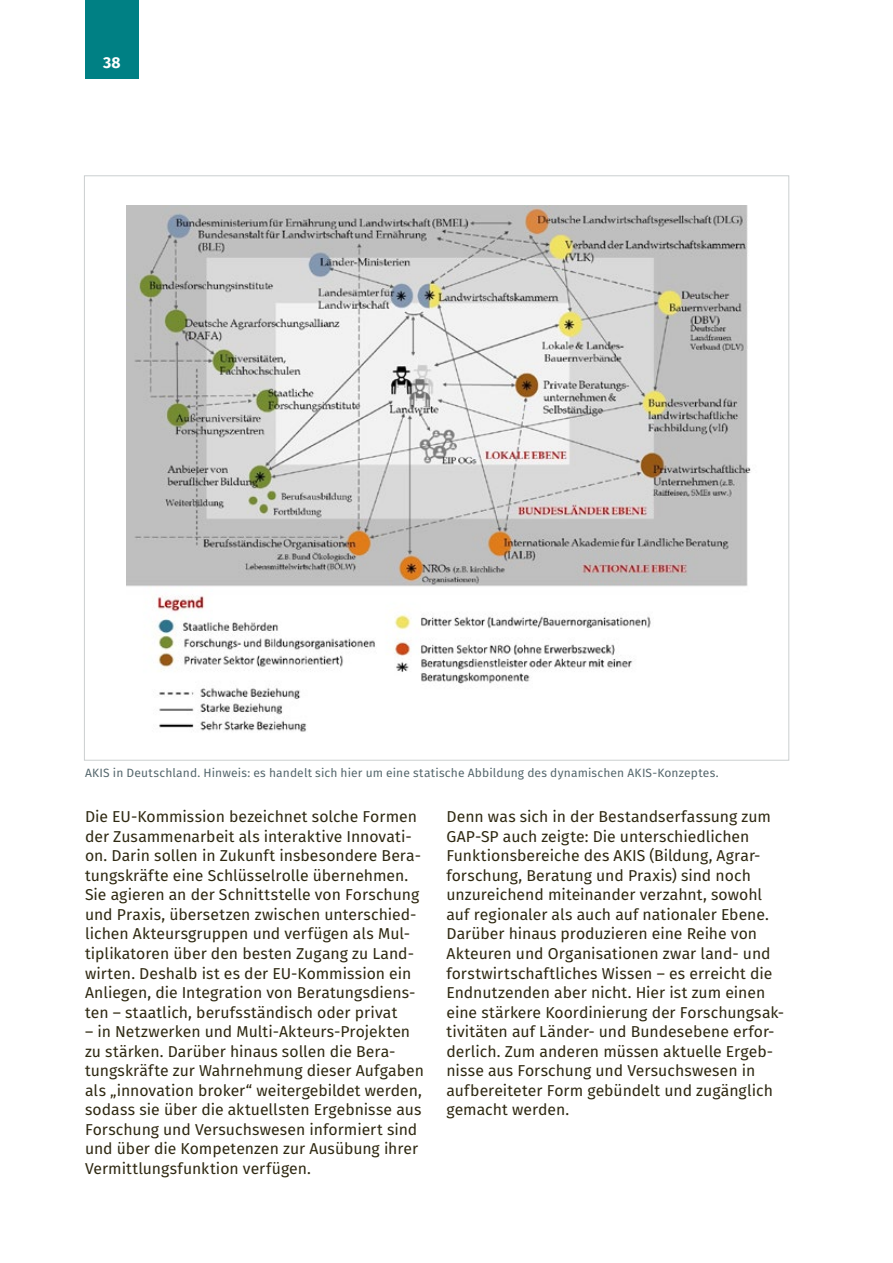
<style>
.page{position:relative;width:893px;height:1263px;background:#fff}
.page>*{position:absolute;margin:0;border:0;box-sizing:border-box;transform-origin:0 0}
.Fließtext{font:15.75px/19.5px "Fira Sans";color:#2f2912}
.t1{font:700 15.75px "Fira Sans";color:#fff}
.Bildunterschrift{font:12px "Fira Sans";letter-spacing:.01em;color:#55676d}
</style>
<div class="page">
<div style="left:85px;top:0;width:54px;height:79px;background:#008084"></div>
<img style="left:127px;top:205px;width:624px;height:527px">
<p class="t1" style="left:103px;top:49px;width:19px">38</p>
<p class="Bildunterschrift" style="left:85px;top:764px;width:635px">AKIS in Deutschland. Hinweis: es handelt sich hier um eine statische Abbildung des dynamischen AKIS-Konzeptes.</p>
<p class="Fließtext" style="left:85px;top:807px;width:337px">Die EU-Kommission bezeichnet solche Formen der Zusammenarbeit als interaktive Innovati&shy;on. Darin sollen in Zukunft insbesondere Bera&shy;tungskräfte eine Schlüsselrolle übernehmen.<br>Sie agieren an der Schnittstelle von Forschung und Praxis, übersetzen zwischen unterschied&shy;lichen Akteursgruppen und verfügen als Mul&shy;tiplikatoren über den besten Zugang zu Land&shy;wirten. Deshalb ist es der EU-Kommission ein Anliegen, die Integration von Beratungsdiens&shy;ten – staatlich, berufsständisch oder privat</p>
<p class="Fließtext" style="left:85px;top:1021px;width:340px">– in Netzwerken und Multi-Akteurs-Projekten zu stärken. Darüber hinaus sollen die Bera&shy;tungskräfte zur Wahrnehmung dieser Aufgaben als „innovation broker“ weitergebildet werden, sodass sie über die aktuellsten Ergebnisse aus Forschung und Versuchswesen informiert sind und über die Kompetenzen zur Ausübung ihrer Vermittlungsfunktion verfügen.</p>
<p class="Fließtext" style="left:446px;top:807px;width:339px">Denn was sich in der Bestandserfassung zum GAP-SP auch zeigte: Die unterschiedlichen Funktionsbereiche des AKIS (Bildung, Agrar&shy;forschung, Beratung und Praxis) sind noch unzureichend miteinander verzahnt, sowohl auf regionaler als auch auf nationaler Ebene.<br>Darüber hinaus produzieren eine Reihe von Akteuren und Organisationen zwar land- und forstwirtschaftliches Wissen – es erreicht die Endnutzenden aber nicht. Hier ist zum einen eine stärkere Koordinierung der Forschungsak&shy;tivitäten auf Länder- und Bundesebene erfor&shy;derlich. Zum anderen müssen aktuelle Ergeb&shy;nisse aus Forschung und Versuchswesen in aufbereiteter Form gebündelt und zugänglich gemacht werden.</p>
</div>
